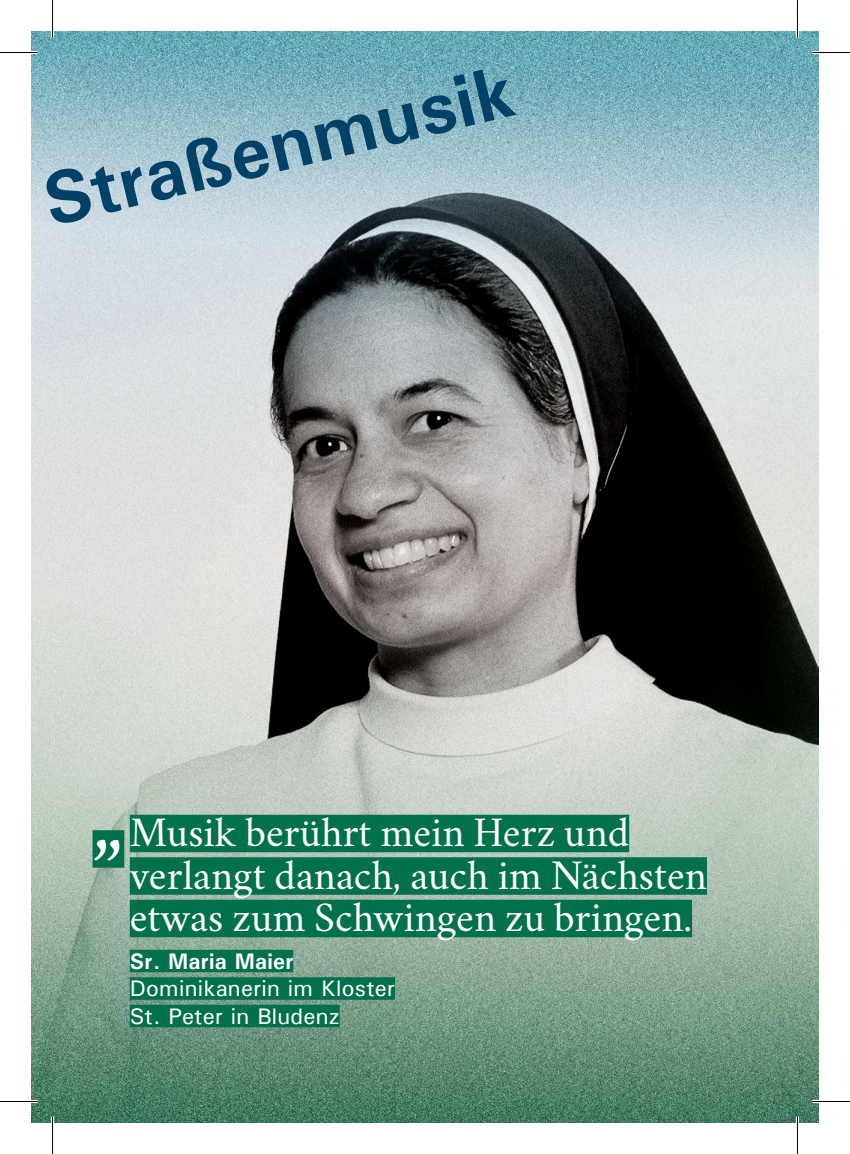
<style>
.page{position:relative;width:850px;height:1154px;background:#fff}
.page>*{position:absolute;margin:0;border:0;box-sizing:border-box;transform-origin:0 0}
.t1{font:95px "Crimson";color:#fff}
.t2{font:700 75px "Univers";color:#004167}
.t3{font:42.5px/42.5px "Crimson";color:#fff}
.t4{font:500 22.5px/27.5px "Univers";letter-spacing:.01em;color:#fff}
.t5{font:700 22.5px "Univers";letter-spacing:.01em;color:#fff}
</style>
<div class="page">
<img style="left:31px;top:31px;width:787px;height:1092px">
<div style="left:130px;top:815px;width:499px;height:37px;background:#01704d"></div>
<div style="left:130px;top:857px;width:576px;height:38px;background:#01704d"></div>
<div style="left:130px;top:900px;width:561px;height:37px;background:#01704d"></div>
<div style="left:130px;top:950px;width:163px;height:22px;background:#01704d"></div>
<div style="left:130px;top:977px;width:265px;height:23px;background:#01704d"></div>
<div style="left:130px;top:1005px;width:209px;height:22px;background:#01704d"></div>
<div style="left:92px;top:830px;width:32px;height:38px;background:#01704d"></div>
<hr style="left:0;top:51px;width:38px;height:3px;background:#fff">
<hr style="left:812px;top:51px;width:37px;height:3px;background:#fff">
<hr style="left:0;top:1100px;width:38px;height:3px;background:#fff">
<hr style="left:812px;top:1100px;width:37px;height:3px;background:#fff">
<hr style="left:51px;top:0;width:3px;height:38px;background:#fff">
<hr style="left:51px;top:1116px;width:3px;height:38px;background:#fff">
<hr style="left:795px;top:0;width:3px;height:38px;background:#fff">
<hr style="left:795px;top:1116px;width:3px;height:38px;background:#fff">
<hr style="left:0;top:52px;width:38px;height:1px;background:#000">
<hr style="left:812px;top:52px;width:37px;height:1px;background:#000">
<hr style="left:0;top:1101px;width:38px;height:1px;background:#000">
<hr style="left:812px;top:1101px;width:37px;height:1px;background:#000">
<hr style="left:52px;top:0;width:1px;height:38px;background:#000">
<hr style="left:52px;top:1116px;width:1px;height:38px;background:#000">
<hr style="left:796px;top:0;width:1px;height:38px;background:#000">
<hr style="left:796px;top:1116px;width:1px;height:38px;background:#000">
<h2 class="t2" style="left:33px;top:157px;width:483px;rotate:-14deg">Straßenmusik</h2>
<h1 class="t1" style="left:92px;top:745px;width:33px">„</h1>
<p class="t3" style="left:130px;top:806px;width:578px">Musik berührt mein Herz und verlangt danach, auch im Nächsten etwas zum Schwingen zu bringen.</p>
<p class="t5" style="left:130px;top:946px;width:165px">Sr. Maria Maier</p>
<p class="t4" style="left:130px;top:974px;width:267px">Dominikanerin im Kloster<br>St. Peter in Bludenz</p>
</div>
